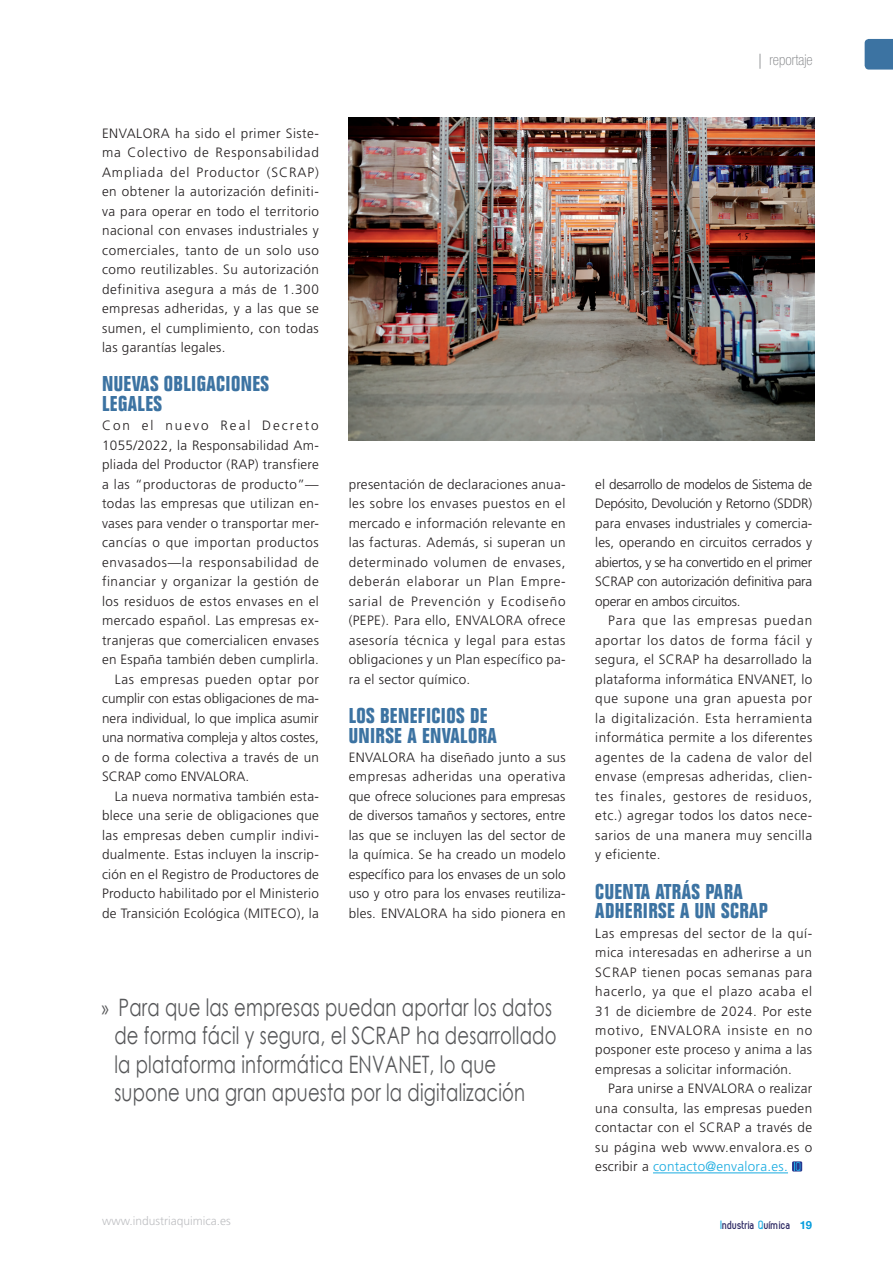
<style>
.page{position:relative;width:893px;height:1263px;background:#fff}
.page>*{position:absolute;margin:0;border:0;box-sizing:border-box;transform-origin:0 0}
.t1{font:24px/28.5px "Century Gothic";letter-spacing:.01em;color:#57585a;scale:.75 1}
.t2{font:700 condensed 21px/19.5px "Folio";letter-spacing:.02em;color:#3c73a2}
.t3{font:100 condensed 15px "Helvetica Neue LT Std";color:#808285}
.t4{font:300 13.5px/19.5px "Frutiger";letter-spacing:.02em;color:#231f20;text-align:justify}
.t5{font:300 13.5px "Frutiger";color:#231f20}
.t6{font:300 13.5px "Frutiger";letter-spacing:.04em;color:#231f20}
.t7{font:300 13.5px "Frutiger";letter-spacing:.045em;color:#231f20}
.t8{font:300 13.5px "Frutiger";letter-spacing:-.005em;color:#231f20}
.t9{font:300 13.5px "Frutiger";letter-spacing:.055em;color:#231f20}
.t10{font:300 13.5px "Frutiger";letter-spacing:.145em;color:#231f20}
.t11{font:300 12px "Frutiger";color:#bebfc2}
.t12{font:700 12px "Zag";color:#27235f}
.s1{font-family:"Myriad Pro"}
.s2{font-family:"Frutiger";font-weight:300}
.s3{color:#1bace1}
.s4{font-family:"Helvetica Neue LT Std";font-size:11.25px;color:#069ddc}
</style>
<div class="page">
<svg style="left:865px;top:39px;width:28px;height:31px"></svg>
<hr style="left:653px;top:1172px;width:135px;height:1px;background:#1bace1">
<svg style="left:792px;top:1161px;width:10px;height:10px"></svg>
<svg style="left:794px;top:1162px;width:6px;height:9px"></svg>
<img style="left:349px;top:118px;width:466px;height:322px">
<p class="t4" style="left:102px;top:124px;width:218px">ENVALORA ha sido el primer Siste&shy;ma Colectivo de Responsabilidad Ampliada del Productor (SCRAP) en obtener la autorización definiti&shy;va para operar en todo el territorio nacional con envases industriales y comerciales, tanto de un solo uso como reutilizables. Su autorización definitiva asegura a más de 1.300 empresas adheridas, y a las que se sumen, el cumplimiento, con todas las garantías legales.</p>
<h2 class="t2" style="left:102px;top:375px;width:169px">NUEVAS OBLIGACIONES<br>LEGALES</h2>
<p class="t10" style="left:102px;top:418px;width:218px">Con el nuevo Real Decreto</p>
<p class="t4" style="left:102px;top:436px;width:218px">1055/2022, la Responsabilidad Am-</p>
<p class="t4" style="left:102px;top:455px;width:218px">pliada del Productor (RAP) transfiere</p>
<p class="t4" style="left:102px;top:475px;width:218px">a las “productoras de producto”—</p>
<p class="t4" style="left:102px;top:494px;width:218px">todas las empresas que utilizan en-</p>
<p class="t4" style="left:102px;top:514px;width:218px">vases para vender o transportar mer-</p>
<p class="t7" style="left:102px;top:535px;width:218px">cancías o que importan productos</p>
<p class="t9" style="left:102px;top:555px;width:218px">envasados—la responsabilidad de</p>
<p class="t6" style="left:102px;top:574px;width:218px">financiar y organizar la gestión de</p>
<p class="t4" style="left:102px;top:592px;width:218px">los residuos de estos envases en el</p>
<p class="t4" style="left:102px;top:611px;width:218px">mercado español. Las empresas ex-</p>
<p class="t4" style="left:102px;top:631px;width:218px">tranjeras que comercialicen envases</p>
<p class="t4" style="left:102px;top:650px;width:218px">en España también deben cumplirla.</p>
<p class="t7" style="left:115px;top:672px;width:206px">Las empresas pueden optar por</p>
<p class="t5" style="left:102px;top:691px;width:218px">cumplir con estas obligaciones de ma-</p>
<p class="t5" style="left:102px;top:711px;width:218px">nera individual, lo que implica asumir</p>
<p class="t8" style="left:102px;top:730px;width:218px">una normativa compleja y altos costes,</p>
<p class="t4" style="left:102px;top:748px;width:218px">o de forma colectiva a través de un</p>
<p class="t5" style="left:102px;top:769px;width:149px">SCRAP como ENVALORA.</p>
<p class="t4" style="left:115px;top:787px;width:206px">La nueva normativa también esta-</p>
<p class="t4" style="left:102px;top:806px;width:218px">blece una serie de obligaciones que</p>
<p class="t6" style="left:102px;top:827px;width:218px">las empresas deben cumplir indivi-</p>
<p class="t4" style="left:102px;top:845px;width:218px">dualmente. Estas incluyen la inscrip-</p>
<p class="t4" style="left:102px;top:865px;width:218px">ción en el Registro de Productores de</p>
<p class="t4" style="left:102px;top:884px;width:218px">Producto habilitado por el Ministerio</p>
<p class="t4" style="left:102px;top:904px;width:218px">de Transición Ecológica (MITECO), la</p>
<p class="t4" style="left:349px;top:475px;width:218px">presentación de declaraciones anua&shy;les sobre los envases puestos en el mercado e información relevante en las facturas. Además, si superan un determinado volumen de envases, deberán elaborar un Plan Empre&shy;sarial de Prevención y Ecodiseño (PEPE). Para ello, ENVALORA ofrece asesoría técnica y legal para estas obligaciones y un Plan específico pa&shy;ra el sector químico.</p>
<h2 class="t2" style="left:349px;top:706px;width:150px">LOS BENEFICIOS DE<br>UNIRSE A ENVALORA</h2>
<p class="t4" style="left:349px;top:748px;width:219px">ENVALORA ha diseñado junto a sus empresas adheridas una operativa que ofrece soluciones para empresas de diversos tamaños y sectores, entre las que se incluyen las del sector de la química. Se ha creado un modelo específico para los envases de un solo uso y otro para los envases reutiliza&shy;bles. ENVALORA ha sido pionera en</p>
<h1 class="t1" style="left:114px;top:992px;width:591px;text-indent:-13px"><span class="s1">»</span> Para que las empresas puedan aportar los datos de forma fácil y segura, el SCRAP ha desarrollado la plataforma informática ENVANET, lo que supone una gran apuesta por la digitalización</h1>
<p class="t3" style="left:758px;top:51px;width:56px"><span class="s2">|</span> reportaje</p>
<p class="t4" style="left:595px;top:475px;width:218px">el desarrollo de modelos de Sistema de Depósito, Devolución y Retorno (SDDR) para envases industriales y comercia&shy;les, operando en circuitos cerrados y abiertos, y se ha convertido en el primer SCRAP con autorización definitiva para operar en ambos circuitos.</p>
<p class="t4" style="left:595px;top:611px;width:218px;text-indent:13px">Para que las empresas puedan aportar los datos de forma fácil y segura, el SCRAP ha desarrollado la plataforma informática ENVANET, lo que supone una gran apuesta por la digitalización. Esta herramienta informática permite a los diferentes agentes de la cadena de valor del envase (empresas adheridas, clien&shy;tes finales, gestores de residuos, etc.) agregar todos los datos nece&shy;sarios de una manera muy sencilla y eficiente.</p>
<h2 class="t2" style="left:595px;top:882px;width:174px">CUENTA ATRÁS PARA<br>ADHERIRSE A UN SCRAP</h2>
<p class="t4" style="left:595px;top:923px;width:218px">Las empresas del sector de la quí&shy;mica interesadas en adherirse a un SCRAP tienen pocas semanas para hacerlo, ya que el plazo acaba el 31 de diciembre de 2024. Por este motivo, ENVALORA insiste en no posponer este proceso y anima a las empresas a solicitar información.</p>
<p class="t4" style="left:595px;top:1079px;width:218px;text-indent:13px">Para unirse a ENVALORA o realizar una consulta, las empresas pueden contactar con el SCRAP a través de su página web www.envalora.es o escribir a <span class="s3">contacto@envalora.es.</span></p>
<p class="t11" style="left:102px;top:1214px;width:130px">www.industriaquimica.es</p>
<p class="t12" style="left:720px;top:1218px;width:93px"><span class="s3">I</span>ndustria <span class="s3">Q</span>uímica <span class="s4">19</span></p>
</div>
